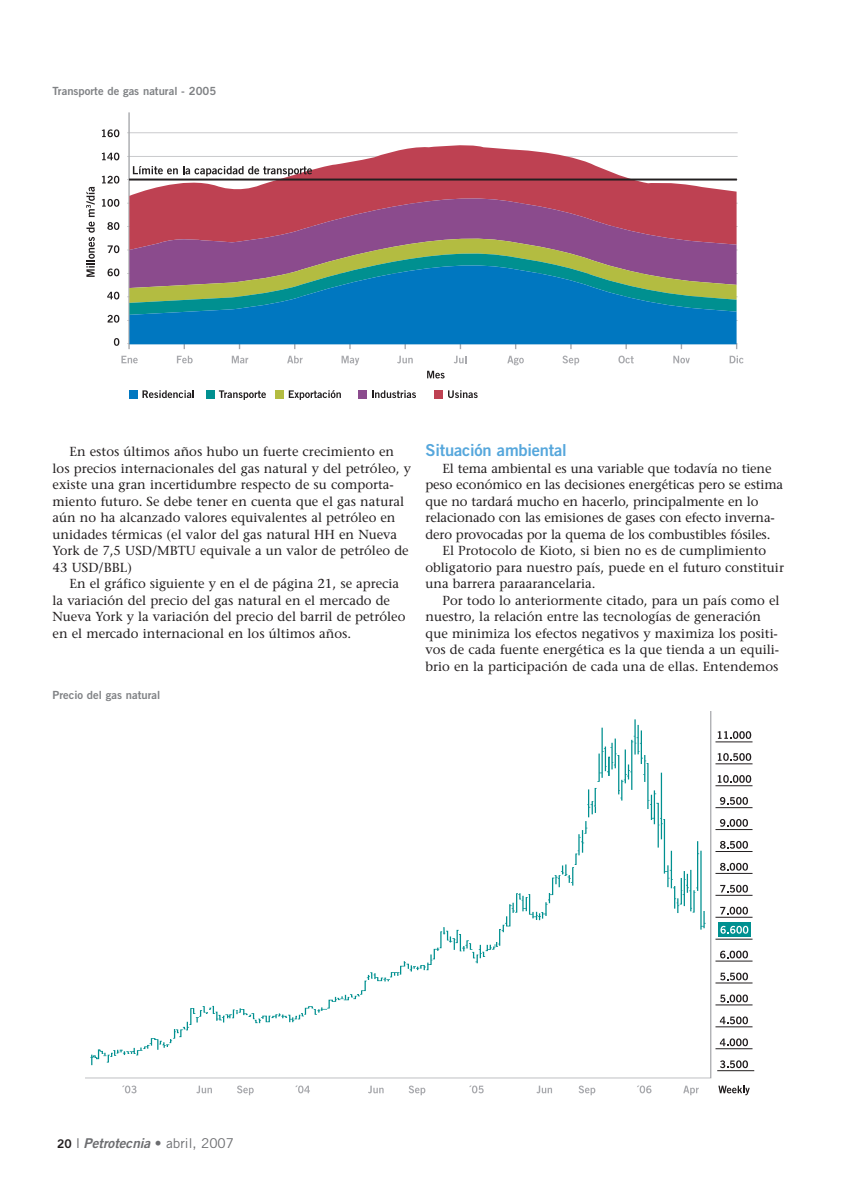
<style>
.page{position:relative;width:851px;height:1191px;background:#fff}
.page>*{position:absolute;margin:0;border:0;box-sizing:border-box;transform-origin:0 0}
.t1{font:16.5px "Trade Gothic Bold Two";letter-spacing:-.01em;color:#56a7dc}
.t2{font:13.5px "Trade Gothic";color:#6c6d70}
.t3{font:13.05px/16.5px "Stone Serif";color:#231f20}
.t4{font:11.25px "Trade Gothic Bold Two";color:#808285}
.s1{font-family:"Trade Gothic Bold Two";font-size:12px;color:#231f20}
.s2{font-family:"Trade Gothic Bold Two";font-style:italic}
</style>
<div class="page">
<svg style="left:102px;top:153px;width:17px;height:7px"></svg>
<svg style="left:102px;top:129px;width:17px;height:8px"></svg>
<svg style="left:102px;top:176px;width:17px;height:8px"></svg>
<svg style="left:102px;top:199px;width:17px;height:8px"></svg>
<svg style="left:107px;top:222px;width:12px;height:8px"></svg>
<svg style="left:108px;top:245px;width:11px;height:8px"></svg>
<svg style="left:107px;top:268px;width:12px;height:8px"></svg>
<svg style="left:107px;top:292px;width:12px;height:7px"></svg>
<svg style="left:107px;top:315px;width:12px;height:8px"></svg>
<svg style="left:114px;top:338px;width:5px;height:8px"></svg>
<svg style="left:121px;top:356px;width:17px;height:7px"></svg>
<svg style="left:177px;top:356px;width:16px;height:7px"></svg>
<svg style="left:232px;top:356px;width:16px;height:7px"></svg>
<svg style="left:287px;top:356px;width:15px;height:7px"></svg>
<svg style="left:341px;top:356px;width:18px;height:9px"></svg>
<svg style="left:397px;top:356px;width:15px;height:7px"></svg>
<svg style="left:454px;top:356px;width:12px;height:7px"></svg>
<svg style="left:507px;top:356px;width:16px;height:9px"></svg>
<svg style="left:562px;top:355px;width:17px;height:10px"></svg>
<svg style="left:618px;top:355px;width:15px;height:8px"></svg>
<svg style="left:673px;top:356px;width:16px;height:7px"></svg>
<svg style="left:729px;top:355px;width:14px;height:8px"></svg>
<svg style="left:142px;top:390px;width:52px;height:8px"></svg>
<div style="left:129px;top:390px;width:8px;height:8px;background:#0077c0"></div>
<svg style="left:219px;top:390px;width:47px;height:10px"></svg>
<div style="left:206px;top:390px;width:8px;height:8px;background:#009090"></div>
<svg style="left:448px;top:390px;width:29px;height:8px"></svg>
<div style="left:434px;top:390px;width:9px;height:8px;background:#be4152"></div>
<svg style="left:289px;top:390px;width:52px;height:10px"></svg>
<div style="left:275px;top:390px;width:9px;height:8px;background:#b3bc41"></div>
<svg style="left:372px;top:390px;width:44px;height:8px"></svg>
<div style="left:358px;top:390px;width:8px;height:8px;background:#8b4b8d"></div>
<svg style="left:128px;top:112px;width:610px;height:232px"></svg>
<svg style="left:427px;top:371px;width:17px;height:7px"></svg>
<svg style="left:86px;top:187px;width:9px;height:90px"></svg>
<hr style="left:127px;top:132px;width:610px;height:1px;background:#a8a9ad">
<hr style="left:127px;top:156px;width:610px;height:1px;background:#a8a9ad">
<hr style="left:127px;top:179px;width:610px;height:1px;background:#a8a9ad">
<hr style="left:127px;top:203px;width:610px;height:1px;background:#a8a9ad">
<hr style="left:127px;top:226px;width:610px;height:1px;background:#a8a9ad">
<hr style="left:127px;top:250px;width:610px;height:1px;background:#a8a9ad">
<hr style="left:127px;top:273px;width:610px;height:1px;background:#a8a9ad">
<hr style="left:127px;top:296px;width:610px;height:1px;background:#a8a9ad">
<hr style="left:127px;top:320px;width:610px;height:1px;background:#a8a9ad">
<hr style="left:127px;top:343px;width:610px;height:1px;background:#a8a9ad">
<svg style="left:129px;top:143px;width:607px;height:46px"></svg>
<svg style="left:129px;top:189px;width:607px;height:40px;fill:#be4152"></svg>
<svg style="left:129px;top:229px;width:607px;height:15px;fill:#8b4b8d"></svg>
<svg style="left:129px;top:244px;width:607px;height:12px;fill:#8b4b8d"></svg>
<svg style="left:129px;top:256px;width:607px;height:88px;fill:#0077c0"></svg>
<svg style="left:133px;top:166px;width:179px;height:10px"></svg>
<hr style="left:129px;top:178px;width:607px;height:3px;background:#231f20">
<svg style="left:720px;top:884px;width:28px;height:8px"></svg>
<svg style="left:720px;top:863px;width:28px;height:7px"></svg>
<svg style="left:720px;top:906px;width:28px;height:8px"></svg>
<svg style="left:718px;top:922px;width:32px;height:14px"></svg>
<svg style="left:720px;top:926px;width:28px;height:7px"></svg>
<svg style="left:720px;top:950px;width:28px;height:8px"></svg>
<svg style="left:720px;top:972px;width:28px;height:8px"></svg>
<svg style="left:717px;top:753px;width:34px;height:8px"></svg>
<svg style="left:717px;top:731px;width:34px;height:8px"></svg>
<svg style="left:717px;top:775px;width:34px;height:8px"></svg>
<svg style="left:720px;top:797px;width:28px;height:8px"></svg>
<svg style="left:720px;top:819px;width:28px;height:7px"></svg>
<svg style="left:720px;top:841px;width:28px;height:7px"></svg>
<svg style="left:720px;top:994px;width:28px;height:8px"></svg>
<svg style="left:719px;top:1016px;width:29px;height:8px"></svg>
<svg style="left:719px;top:1038px;width:29px;height:8px"></svg>
<svg style="left:720px;top:1060px;width:28px;height:8px"></svg>
<svg style="left:122px;top:1085px;width:14px;height:8px"></svg>
<svg style="left:196px;top:1085px;width:16px;height:8px"></svg>
<svg style="left:237px;top:1085px;width:17px;height:10px"></svg>
<svg style="left:295px;top:1085px;width:15px;height:8px"></svg>
<svg style="left:368px;top:1085px;width:15px;height:8px"></svg>
<svg style="left:408px;top:1085px;width:17px;height:10px"></svg>
<svg style="left:469px;top:1085px;width:14px;height:8px"></svg>
<svg style="left:536px;top:1085px;width:16px;height:8px"></svg>
<svg style="left:578px;top:1085px;width:17px;height:10px"></svg>
<svg style="left:637px;top:1085px;width:14px;height:8px"></svg>
<svg style="left:683px;top:1085px;width:15px;height:10px"></svg>
<svg style="left:718px;top:1085px;width:31px;height:10px"></svg>
<svg style="left:85px;top:711px;width:626px;height:367px"></svg>
<hr style="left:634px;top:719px;width:1px;height:35px;background:#009090">
<svg style="left:89px;top:725px;width:616px;height:340px"></svg>
<p class="t4" style="left:53px;top:87px;width:165px">Transporte de gas natural - 2005</p>
<p class="t3" style="left:53px;top:445px;width:360px;text-indent:17px">En estos últimos años hubo un fuerte crecimiento en los precios internacionales del gas natural y del petróleo, y existe una gran incertidumbre respecto de su comporta&shy;miento futuro. Se debe tener en cuenta que el gas natural aún no ha alcanzado valores equivalentes al petróleo en unidades térmicas (el valor del gas natural HH en Nueva York de 7,5 USD/MBTU equivale a un valor de petróleo de 43 USD/BBL)</p>
<p class="t3" style="left:53px;top:577px;width:354px;text-indent:17px">En el gráfico siguiente y en el de página 21, se aprecia la variación del precio del gas natural en el mercado de Nueva York y la variación del precio del barril de petróleo en el mercado internacional en los últimos años.</p>
<p class="t4" style="left:53px;top:691px;width:109px">Precio del gas natural</p>
<p class="t1" style="left:425px;top:444px;width:143px">Situación ambiental</p>
<p class="t3" style="left:442px;top:461px;width:330px">El tema ambiental es una variable que todavía no tiene</p>
<p class="t3" style="left:425px;top:478px;width:359px">peso económico en las decisiones energéticas pero se estima</p>
<p class="t3" style="left:425px;top:494px;width:334px">que no tardará mucho en hacerlo, principalmente en lo</p>
<p class="t3" style="left:425px;top:511px;width:351px">relacionado con las emisiones de gases con efecto inverna-</p>
<p class="t3" style="left:425px;top:527px;width:346px">dero provocadas por la quema de los combustibles fósiles.</p>
<p class="t3" style="left:442px;top:544px;width:325px">El Protocolo de Kioto, si bien no es de cumplimiento</p>
<p class="t3" style="left:425px;top:560px;width:360px">obligatorio para nuestro país, puede en el futuro constituir</p>
<p class="t3" style="left:425px;top:577px;width:171px">una barrera paraarancelaria.</p>
<p class="t3" style="left:442px;top:593px;width:338px">Por todo lo anteriormente citado, para un país como el</p>
<p class="t3" style="left:425px;top:610px;width:337px">nuestro, la relación entre las tecnologías de generación</p>
<p class="t3" style="left:425px;top:626px;width:354px">que minimiza los efectos negativos y maximiza los positi-</p>
<p class="t3" style="left:425px;top:643px;width:355px">vos de cada fuente energética es la que tienda a un equili-</p>
<p class="t3" style="left:425px;top:659px;width:354px">brio en la participación de cada una de ellas. Entendemos</p>
<p class="t2" style="left:57px;top:1138px;width:178px"><span class="s1">20</span> I <span class="s2">Petrotecnia</span> • abril, 2007</p>
</div>
